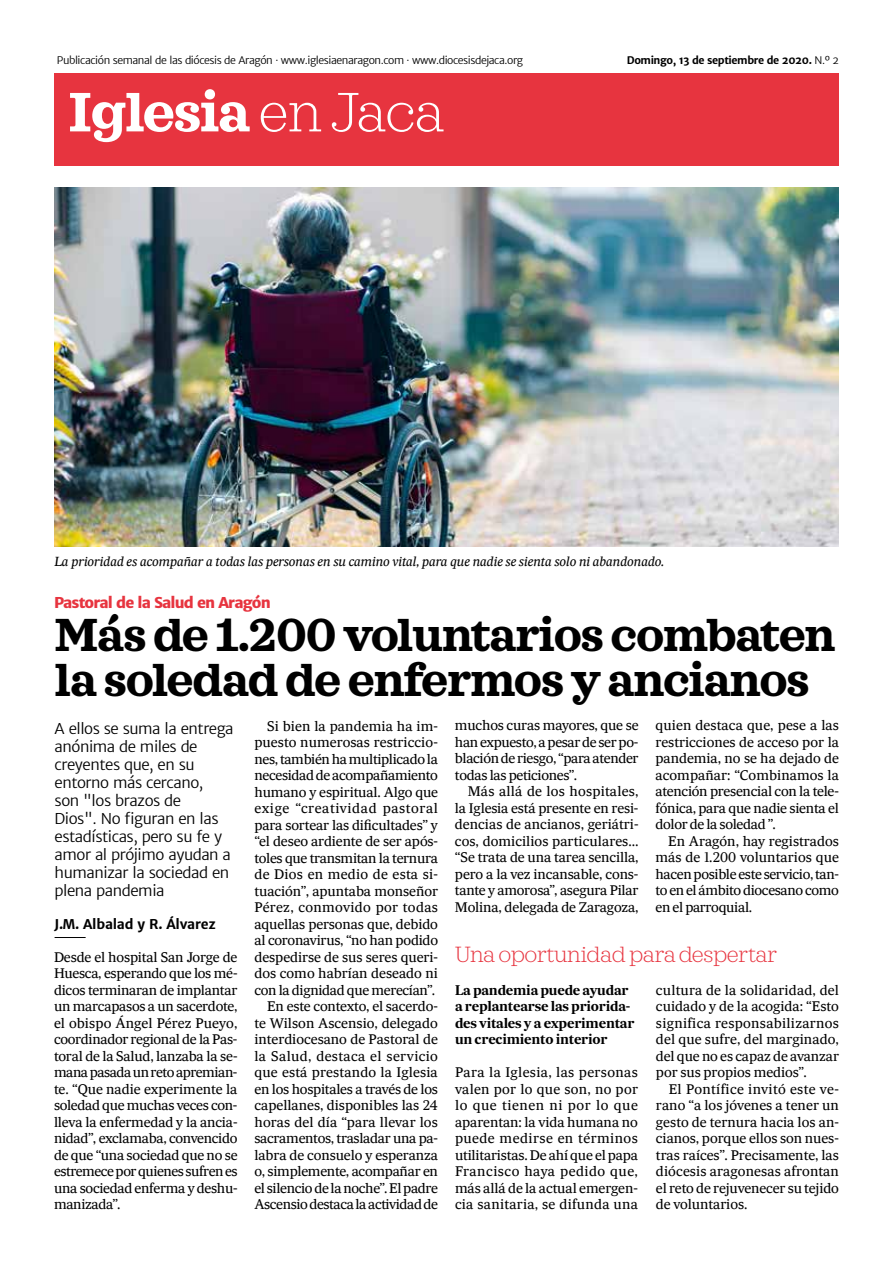
<style>
.page{position:relative;width:893px;height:1263px;background:#fff}
.page>*{position:absolute;margin:0;border:0;box-sizing:border-box;transform-origin:0 0}
.t1{font:700 56.55px "Sagona";letter-spacing:-.025em;color:#fff}
.t2{font:700 47.25px/45px "Sagona";letter-spacing:-.025em;color:#000}
.t3{font:200 22.5px "Sagona";letter-spacing:-.025em;color:#e7343f}
.t4{font:300 15px/18px "Merriweather Sans";letter-spacing:-.03em;color:#000}
.t5{font:800 15px "Merriweather Sans";letter-spacing:-.06em;color:#e7343f}
.t6{font:13.5px/16.5px "Sueca Tx";letter-spacing:-.01em;color:#000;text-align:justify}
.t7{font:700 13.5px/16.5px "Sueca Tx";letter-spacing:-.02em;color:#000}
.t8{font:700 13.5px "Merriweather Sans";letter-spacing:-.02em;color:#000}
.t9{font:italic 12.75px "Sueca Tx";letter-spacing:-.02em;color:#000}
.t10{font:300 10.5px "Merriweather Sans";letter-spacing:-.04em;color:#000}
.t11{font:700 10.5px "Merriweather Sans";letter-spacing:-.04em;color:#000}
.s1{font-weight:300}
.s2{font-weight:200}
</style>
<div class="page">
<img style="left:54px;top:187px;width:785px;height:359px">
<hr style="left:55px;top:937px;width:31px;height:1px;background:#000">
<div style="left:54px;top:73px;width:785px;height:93px;background:#e7343f"></div>
<p class="t10" style="left:57px;top:53px;width:468px">Publicación semanal de las diócesis de Aragón · www.iglesiaenaragon.com · www.diocesisdejaca.org</p>
<p class="t11" style="left:627px;top:53px;width:214px">Domingo, 13 de septiembre de 2020. <span class="s1">N.º 2</span></p>
<h1 class="t1" style="left:68px;top:77px;width:378px">Iglesia <span class="s2">en Jaca</span></h1>
<p class="t9" style="left:54px;top:553px;width:612px">La prioridad es acompañar a todas las personas en su camino vital, para que nadie se sienta solo ni abandonado.</p>
<p class="t5" style="left:54px;top:593px;width:218px">Pastoral de la Salud en Aragón</p>
<h2 class="t2" style="left:55px;top:612px;width:783px">Más de 1.200 voluntarios combaten la soledad de enfermos y ancianos</h2>
<p class="t4" style="left:55px;top:719px;width:181px">A ellos se suma la entrega anónima de miles de creyentes que, en su entorno más cercano,<br>son "los brazos de<br>Dios". No figuran en las estadísticas, pero su fe y amor al prójimo ayudan a humanizar la sociedad en plena pandemia</p>
<p class="t8" style="left:54px;top:915px;width:163px">J.M. Albalad y R. Álvarez</p>
<p class="t6" style="left:54px;top:948px;width:185px">Desde el hospital San Jorge de Huesca, esperando que los mé&shy;dicos terminaran de implantar un marcapasos a un sacerdote, el obispo Ángel Pérez Pueyo, coordinador regional de la Pas&shy;toral de la Salud, lanzaba la se&shy;mana pasada un reto apremian&shy;te. “Que nadie experimente la soledad que muchas veces con&shy;lleva la enfermedad y la ancia&shy;nidad”, exclamaba, convencido de que “una sociedad que no se estremece por quienes sufren es una sociedad enferma y deshu&shy;manizada”.</p>
<p class="t6" style="left:655px;top:717px;width:185px">quien destaca que, pese a las restricciones de acceso por la pandemia, no se ha dejado de acompañar: “Combinamos la atención presencial con la tele&shy;fónica, para que nadie sienta el dolor de la soledad ".</p>
<p class="t6" style="left:655px;top:833px;width:185px;text-indent:13px">En Aragón, hay registrados más de 1.200 voluntarios que hacen posible este servicio, tan&shy;to en el ámbito diocesano como en el parroquial.</p>
<p class="t6" style="left:254px;top:717px;width:185px;text-align:right">Si bien la pandemia ha im&shy;puesto numerosas restriccio&shy;nes, también ha multiplicado la necesidad de acompañamiento humano y espiritual. Algo que exige “creatividad pastoral para sortear las dificultades” y “el deseo ardiente de ser após&shy;toles que transmitan la ternura de Dios en medio de esta si&shy;tuación”, apuntaba monseñor<br>Pérez, conmovido por todas aquellas personas que, debido al coronavirus, “no han podido despedirse de sus seres queri&shy;dos como habrían deseado ni con la dignidad que merecían”.<br>En este contexto, el sacerdo&shy;te Wilson Ascensio, delegado interdiocesano de Pastoral de la Salud, destaca el servicio que está prestando la Iglesia en los hospitales a través de los capellanes, disponibles las 24 horas del día “para llevar los sacramentos, trasladar una pa&shy;labra de consuelo y esperanza o, simplemente, acompañar en el silencio de la noche”. El padre<br>Ascensio destaca la actividad de</p>
<p class="t6" style="left:455px;top:717px;width:185px">muchos curas mayores, que se han expuesto, a pesar de ser po&shy;blación de riesgo, “para atender todas las peticiones”.</p>
<p class="t6" style="left:455px;top:783px;width:185px;text-indent:13px">Más allá de los hospitales, la Iglesia está presente en resi&shy;dencias de ancianos, geriátri&shy;cos, domicilios particulares… “Se trata de una tarea sencilla, pero a la vez incansable, cons&shy;tante y amorosa”, asegura Pilar Molina, delegada de Zaragoza,</p>
<h3 class="t3" style="left:455px;top:941px;width:324px">Una oportunidad para despertar</h3>
<p class="t7" style="left:455px;top:982px;width:181px">La pandemia puede ayudar a replantearse las priorida&shy;des vitales y a experimentar un crecimiento interior</p>
<p class="t6" style="left:455px;top:1064px;width:185px">Para la Iglesia, las personas valen por lo que son, no por lo que tienen ni por lo que aparentan: la vida humana no puede medirse en términos utilitaristas. De ahí que el papa Francisco haya pedido que, más allá de la actual emergen&shy;cia sanitaria, se difunda una</p>
<p class="t6" style="left:656px;top:981px;width:185px">cultura de la solidaridad, del cuidado y de la acogida: “Esto significa responsabilizarnos del que sufre, del marginado, del que no es capaz de avanzar por sus propios medios".</p>
<p class="t6" style="left:656px;top:1080px;width:185px;text-indent:13px">El Pontífice invitó este ve&shy;rano “a los jóvenes a tener un gesto de ternura hacia los an&shy;cianos, porque ellos son nues&shy;tras raíces". Precisamente, las diócesis aragonesas afrontan el reto de rejuvenecer su tejido de voluntarios.</p>
</div>
